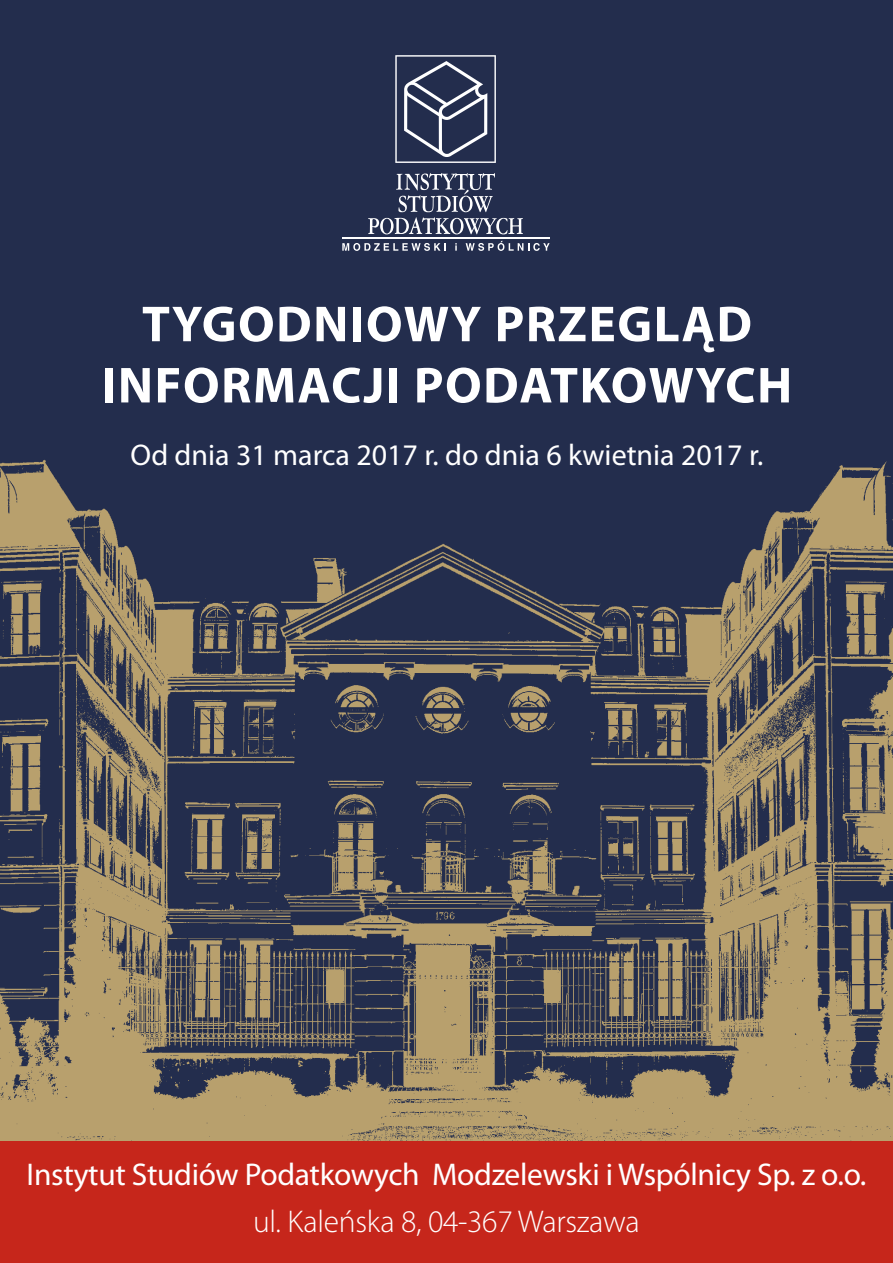
<style>
.page{position:relative;width:893px;height:1263px;background:#232d4d}
.page>*{position:absolute;margin:0;border:0;box-sizing:border-box;transform-origin:0 0}
.t1{font:700 51px/61.2px "Myriad Pro";letter-spacing:.03em;color:#fff;text-align:center}
.t2{font:31.5px "Myriad Pro";letter-spacing:-.01em;color:#fff}
.t3{font:300 31.5px "Myriad Pro";letter-spacing:-.01em;color:#fff}
.t4{font:30px "Myriad Pro";color:#fff}
</style>
<div class="page">
<img style="left:0;top:459px;width:893px;height:686px">
<div style="left:1px;top:1141px;width:892px;height:122px;background:#c6261b"></div>
<svg style="left:368px;top:173px;width:155px;height:61px"></svg>
<svg style="left:395px;top:55px;width:101px;height:108px"></svg>
<svg style="left:342px;top:243px;width:104px;height:8px"></svg>
<svg style="left:466px;top:241px;width:84px;height:10px"></svg>
<svg style="left:455px;top:243px;width:2px;height:8px"></svg>
<hr style="left:342px;top:237px;width:208px;height:2px;background:#fff">
<h1 class="t1" style="left:102px;top:292px;width:692px">TYGODNIOWY PRZEGLĄD<br>INFORMACJI PODATKOWYCH</h1>
<p class="t4" style="left:131px;top:437px;width:634px">Od dnia 31 marca 2017 r. do dnia 6 kwietnia 2017 r.</p>
<p class="t2" style="left:27px;top:1155px;width:841px">Instytut Studiów Podatkowych Modzelewski i Wspólnicy Sp. z o.o.</p>
<p class="t3" style="left:253px;top:1202px;width:388px">ul. Kaleńska 8, 04-367 Warszawa</p>
</div>
